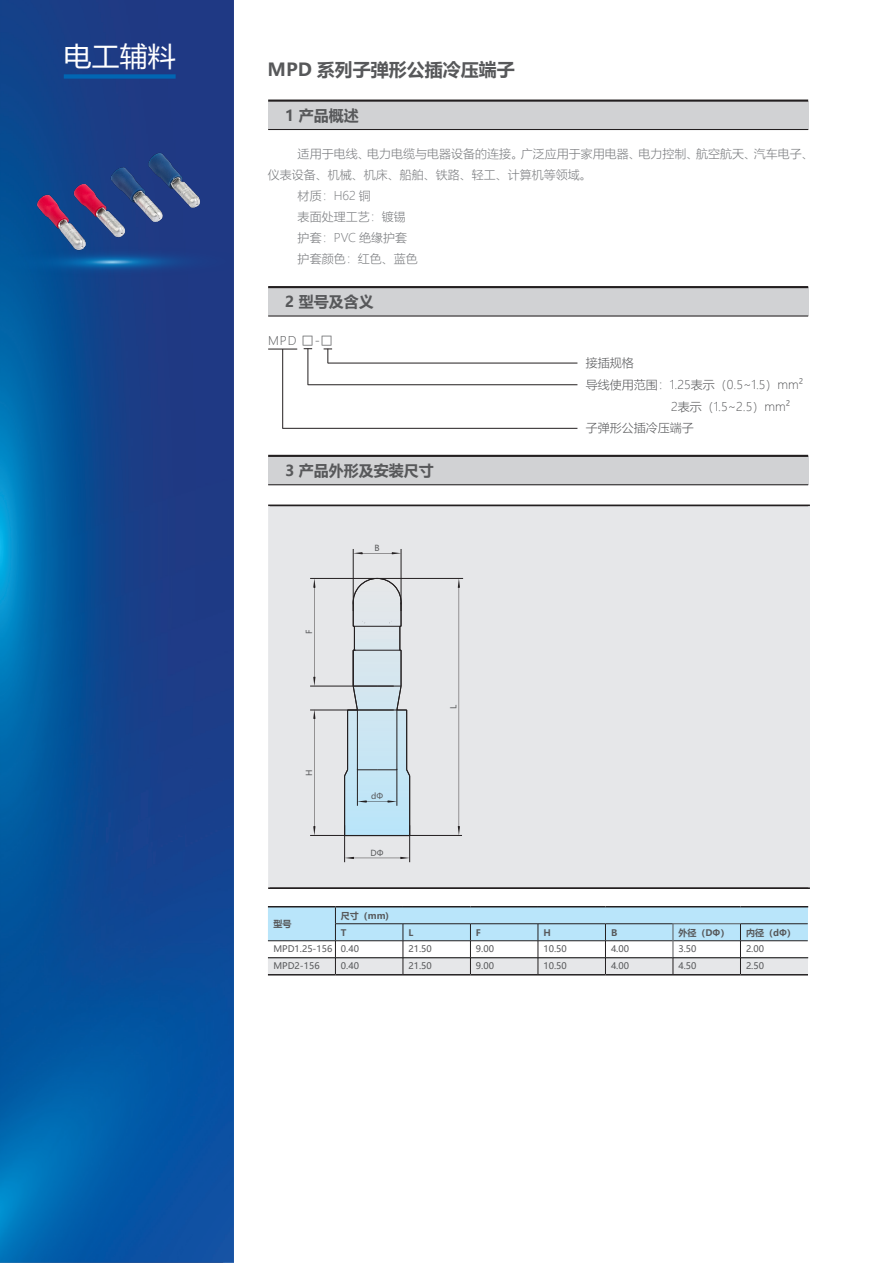
<style>
.page{position:relative;width:893px;height:1263px;background:#fff}
.page>*{position:absolute;margin:0;border:0;box-sizing:border-box;transform-origin:0 0}
.t1{font:27px "Microsoft Ya Hei";color:#fff}
.t2{font:700 18px "Microsoft Ya Hei";color:#57585a}
.t3{font:700 15px "Microsoft Ya Hei";color:#57585a}
.t4{font:300 12px/21px "Microsoft Ya Hei";color:#787a7d}
.t5{font:300 12px "Microsoft Ya Hei";color:#57585a}
.t6{font:9px "Microsoft Ya Hei";color:#57585a}
.t7{font:700 9px "Microsoft Ya Hei";color:#57585a}
.t8{font:8.25px "Microsoft Ya Hei";color:#57585a}
.s1{font-family:"Sim Hei";font-weight:400}
</style>
<div class="page">
<img style="left:0;top:0;width:234px;height:1263px">
<div style="left:64px;top:74px;width:112px;height:5px;background:#0166b3"></div>
<div style="left:268px;top:101px;width:540px;height:29px;background:#d1d2d4"></div>
<hr style="left:268px;top:100px;width:540px;height:2px;background:#231f20">
<hr style="left:268px;top:129px;width:540px;height:1px;background:#231f20">
<hr style="left:268px;top:906px;width:67px;height:1px;background:#231f20">
<hr style="left:335px;top:906px;width:68px;height:1px;background:#231f20">
<hr style="left:403px;top:906px;width:67px;height:1px;background:#231f20">
<hr style="left:470px;top:906px;width:68px;height:1px;background:#231f20">
<hr style="left:538px;top:906px;width:67px;height:1px;background:#231f20">
<hr style="left:605px;top:906px;width:68px;height:1px;background:#231f20">
<hr style="left:673px;top:906px;width:67px;height:1px;background:#231f20">
<hr style="left:740px;top:906px;width:68px;height:1px;background:#231f20">
<svg style="left:268px;top:907px;width:540px;height:68px"></svg>
<hr style="left:673px;top:974px;width:67px;height:1px;background:#231f20">
<div style="left:268px;top:287px;width:540px;height:29px;background:#d1d2d4"></div>
<hr style="left:268px;top:286px;width:540px;height:2px;background:#231f20">
<hr style="left:268px;top:315px;width:540px;height:2px;background:#231f20">
<svg style="left:268px;top:349px;width:29px;height:1px"></svg>
<hr style="left:282px;top:349px;width:1px;height:79px;background:#231f20">
<svg style="left:324px;top:349px;width:8px;height:14px"></svg>
<hr style="left:308px;top:348px;width:1px;height:37px;background:#231f20">
<hr style="left:328px;top:363px;width:249px;height:1px;background:#231f20">
<hr style="left:308px;top:384px;width:269px;height:1px;background:#231f20">
<hr style="left:282px;top:428px;width:295px;height:1px;background:#231f20">
<div style="left:268px;top:456px;width:540px;height:29px;background:#d1d2d4"></div>
<hr style="left:268px;top:455px;width:540px;height:2px;background:#231f20">
<hr style="left:268px;top:484px;width:540px;height:1px;background:#231f20">
<div style="left:269px;top:505px;width:540px;height:383px;background:#e6e7e9"></div>
<hr style="left:268px;top:504px;width:542px;height:2px;background:#231f20">
<hr style="left:268px;top:887px;width:542px;height:2px;background:#231f20">
<hr style="left:268px;top:506px;width:2px;height:381px;background:#e6e7e9">
<hr style="left:808px;top:506px;width:2px;height:381px;background:#e6e7e9">
<svg style="left:313px;top:579px;width:2px;height:107px"></svg>
<hr style="left:310px;top:578px;width:153px;height:1px;background:#231f20">
<hr style="left:310px;top:686px;width:84px;height:1px;background:#231f20">
<svg style="left:313px;top:709px;width:2px;height:126px"></svg>
<hr style="left:310px;top:710px;width:84px;height:1px;background:#231f20">
<hr style="left:310px;top:835px;width:152px;height:1px;background:#231f20">
<svg style="left:458px;top:578px;width:2px;height:257px"></svg>
<svg style="left:354px;top:552px;width:47px;height:2px"></svg>
<hr style="left:353px;top:549px;width:1px;height:62px;background:#231f20">
<hr style="left:401px;top:549px;width:1px;height:62px;background:#231f20">
<svg style="left:344px;top:578px;width:66px;height:257px"></svg>
<hr style="left:357px;top:769px;width:1px;height:37px;background:#231f20">
<hr style="left:397px;top:769px;width:1px;height:37px;background:#231f20">
<svg style="left:345px;top:857px;width:64px;height:2px"></svg>
<hr style="left:344px;top:825px;width:1px;height:37px;background:#231f20">
<hr style="left:409px;top:825px;width:1px;height:37px;background:#231f20">
<img style="left:0;top:246px;width:234px;height:32px">
<img style="left:33px;top:148px;width:173px;height:106px">
<h1 class="t1" style="left:64px;top:38px;width:113px">电工辅料</h1>
<p class="t2" style="left:268px;top:57px;width:249px">MPD 系列子弹形公插冷压端子</p>
<p class="t3" style="left:285px;top:105px;width:75px">1 产品概述</p>
<p class="t4" style="left:268px;top:143px;width:548px;text-indent:30px">适用于电线、电力电缆与电器设备的连接。广泛应用于家用电器、电力控制、航空航天、汽车电子、仪表设备、机械、机床、船舶、铁路、轻工、计算机等领域。</p>
<p class="t4" style="left:298px;top:185px;width:75px">材质：H62 铜</p>
<p class="t4" style="left:298px;top:206px;width:109px">表面处理工艺：镀锡</p>
<p class="t4" style="left:298px;top:227px;width:111px">护套：PVC 绝缘护套</p>
<p class="t4" style="left:298px;top:248px;width:121px">护套颜色：红色、蓝色</p>
<p class="t3" style="left:285px;top:291px;width:90px">2 型号及含义</p>
<p class="t5" style="left:268px;top:333px;width:66px">MPD <span class="s1">□</span>-<span class="s1">□</span></p>
<p class="t3" style="left:285px;top:460px;width:150px">3 产品外形及安装尺寸</p>
<p class="t8" style="left:374px;top:542px;width:7px">B</p>
<p class="t8" style="left:304px;top:634px;width:6px;rotate:-90deg">F</p>
<p class="t8" style="left:304px;top:776px;width:8px;rotate:-90deg">H</p>
<p class="t8" style="left:371px;top:791px;width:14px">dΦ</p>
<p class="t8" style="left:371px;top:847px;width:15px">DΦ</p>
<p class="t8" style="left:448px;top:709px;width:6px;rotate:-90deg">L</p>
<p class="t5" style="left:586px;top:355px;width:49px">接插规格</p>
<p class="t5" style="left:586px;top:377px;width:219px">导线使用范围：1.25表示（0.5~1.5）mm²</p>
<p class="t5" style="left:671px;top:398px;width:121px">2表示（1.5~2.5）mm²</p>
<p class="t5" style="left:586px;top:420px;width:109px">子弹形公插冷压端子</p>
<p class="t7" style="left:273px;top:918px;width:19px">型号</p>
<p class="t7" style="left:341px;top:909px;width:50px">尺寸（mm)</p>
<p class="t7" style="left:341px;top:926px;width:7px">T</p>
<p class="t7" style="left:408px;top:926px;width:6px">L</p>
<p class="t7" style="left:476px;top:926px;width:7px">F</p>
<p class="t7" style="left:543px;top:926px;width:9px">H</p>
<p class="t7" style="left:611px;top:926px;width:8px">B</p>
<p class="t7" style="left:678px;top:926px;width:52px">外径（DΦ）</p>
<p class="t7" style="left:746px;top:926px;width:51px">内径（dΦ）</p>
<p class="t6" style="left:273px;top:943px;width:60px">MPD1.25-156</p>
<p class="t6" style="left:341px;top:943px;width:19px">0.40</p>
<p class="t6" style="left:408px;top:943px;width:25px">21.50</p>
<p class="t6" style="left:476px;top:943px;width:19px">9.00</p>
<p class="t6" style="left:543px;top:943px;width:25px">10.50</p>
<p class="t6" style="left:611px;top:943px;width:19px">4.00</p>
<p class="t6" style="left:678px;top:943px;width:19px">3.50</p>
<p class="t6" style="left:746px;top:943px;width:19px">2.00</p>
<p class="t6" style="left:273px;top:960px;width:48px">MPD2-156</p>
<p class="t6" style="left:341px;top:960px;width:19px">0.40</p>
<p class="t6" style="left:408px;top:960px;width:25px">21.50</p>
<p class="t6" style="left:476px;top:960px;width:19px">9.00</p>
<p class="t6" style="left:543px;top:960px;width:25px">10.50</p>
<p class="t6" style="left:611px;top:960px;width:19px">4.00</p>
<p class="t6" style="left:678px;top:960px;width:19px">4.50</p>
<p class="t6" style="left:746px;top:960px;width:19px">2.50</p>
</div>
